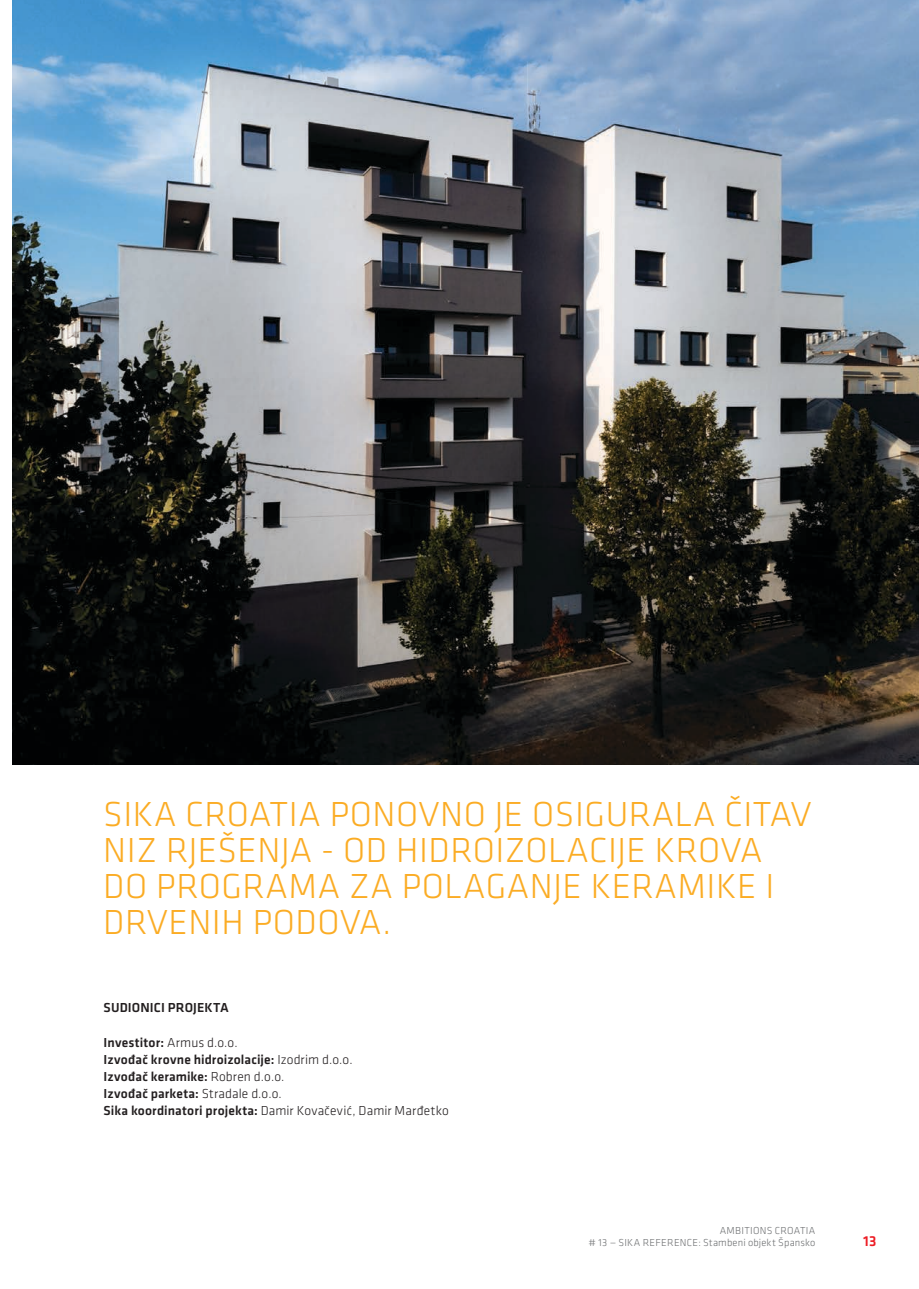
<style>
.page{position:relative;width:919px;height:1289px;background:#fff}
.page>*{position:absolute;margin:0;border:0;box-sizing:border-box;transform-origin:0 0}
.SI_Quote_Magazine_A4{font:300 36px/36px "Klavika";letter-spacing:.015em;color:#fbac24}
.t1{font:500 15px "Klavika";color:#ed1c24}
.SI_Copy_Magazine_A4{font:500 13.5px "Klavika";letter-spacing:.01em;color:#231f20}
.SI_Copy_Magazine_A4-2{font:300 13.5px "Klavika";letter-spacing:.015em;color:#231f20}
.Angaben{font:300 10.5px "Klavika";letter-spacing:.02em;color:#6d6f71}
.s1{font-weight:300}
.s2{font-weight:500}
</style>
<div class="page">
<img style="left:13px;top:0;width:905px;height:765px">
<p class="SI_Quote_Magazine_A4" style="left:103px;top:795px;width:709px">SIKA CROATIA PONOVNO JE OSIGURALA ČITAV<br>NIZ RJEŠENJA - OD HIDROIZOLACIJE KROVA</p>
<p class="SI_Quote_Magazine_A4" style="left:103px;top:867px;width:672px">DO PROGRAMA ZA POLAGANJE KERAMIKE I</p>
<p class="SI_Quote_Magazine_A4" style="left:103px;top:903px;width:289px">DRVENIH PODOVA.</p>
<p class="SI_Copy_Magazine_A4" style="left:103px;top:998px;width:127px">SUDIONICI PROJEKTA</p>
<p class="SI_Copy_Magazine_A4" style="left:103px;top:1032px;width:136px">Investitor: <span class="s1">Armus d.o.o.</span></p>
<p class="SI_Copy_Magazine_A4" style="left:103px;top:1049px;width:251px">Izvođač krovne hidroizolacije: <span class="s1">Izodrim d.o.o.</span></p>
<p class="SI_Copy_Magazine_A4" style="left:103px;top:1066px;width:182px">Izvođač keramike: <span class="s1">Robren d.o.o.</span></p>
<p class="SI_Copy_Magazine_A4" style="left:103px;top:1083px;width:180px">Izvođač parketa: <span class="s1">Stradale d.o.o.</span></p>
<p class="SI_Copy_Magazine_A4-2" style="left:103px;top:1101px;width:347px"><span class="s2">Sika koordinatori projekta:</span> Damir Kovačević, Damir Marđetko</p>
<p class="Angaben" style="left:719px;top:1223px;width:97px">AMBITIONS CROATIA</p>
<p class="Angaben" style="left:588px;top:1236px;width:228px"># 13 — SIKA REFERENCE: Stambeni objekt Špansko</p>
<p class="t1" style="left:863px;top:1231px;width:15px">13</p>
</div>
